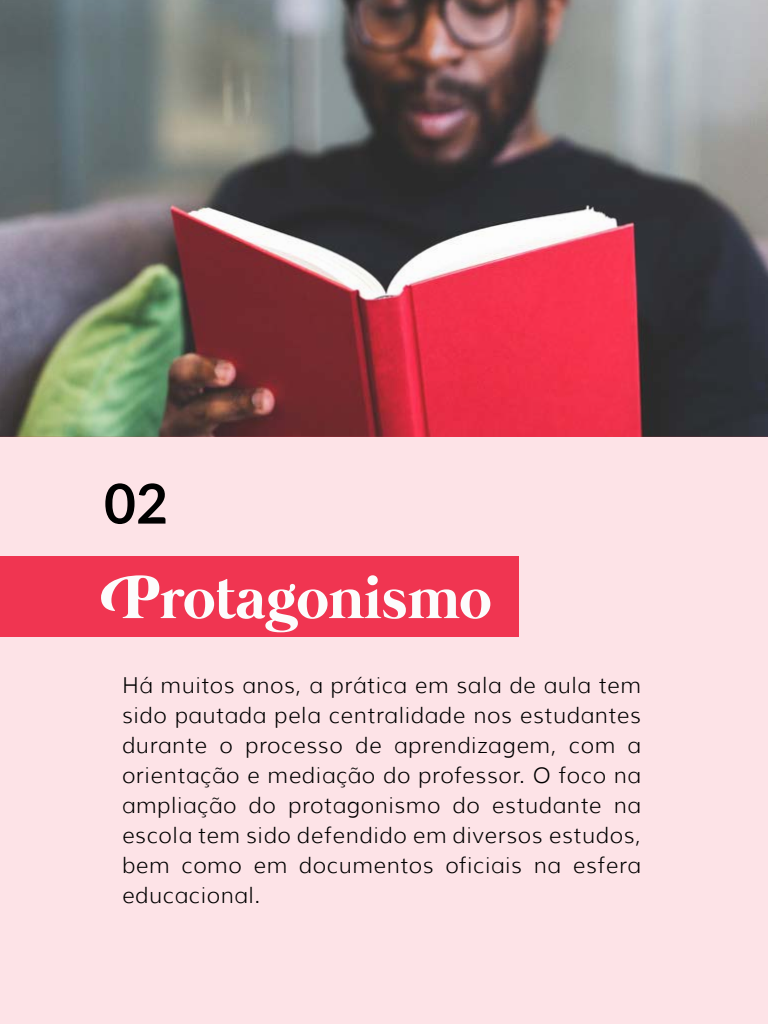
<style>
.page{position:relative;width:768px;height:1024px;background:#fff}
.page>*{position:absolute;margin:0;border:0;box-sizing:border-box;transform-origin:0 0}
.t1{font:700 62px "Mermaid";color:#fcfcfc}
.t2{font:700 55px "Lato";color:#000}
.t3{font:300 22px/30px "Muli";letter-spacing:.03em;color:#000;text-align:justify}
.s1{font-family:"Mermaid Swash Caps"}
</style>
<div class="page">
<img style="left:0;top:0;width:768px;height:436px">
<div style="left:0;top:436px;width:768px;height:588px;background:#fde3e7"></div>
<div style="left:0;top:556px;width:519px;height:81px;background:#f03551"></div>
<h2 class="t2" style="left:104px;top:472px;width:65px">02</h2>
<h1 class="t1" style="left:122px;top:562px;width:371px"><span class="s1">P</span>rotagonismo</h1>
<p class="t3" style="left:122px;top:671px;width:520px">Há muitos anos, a prática em sala de aula tem sido pautada pela centralidade nos estudantes durante o processo de aprendizagem, com a orientação e mediação do professor. O foco na ampliação do protagonismo do estudante na escola tem sido defendido em diversos estudos, bem como em documentos oficiais na esfera educacional.</p>
</div>
